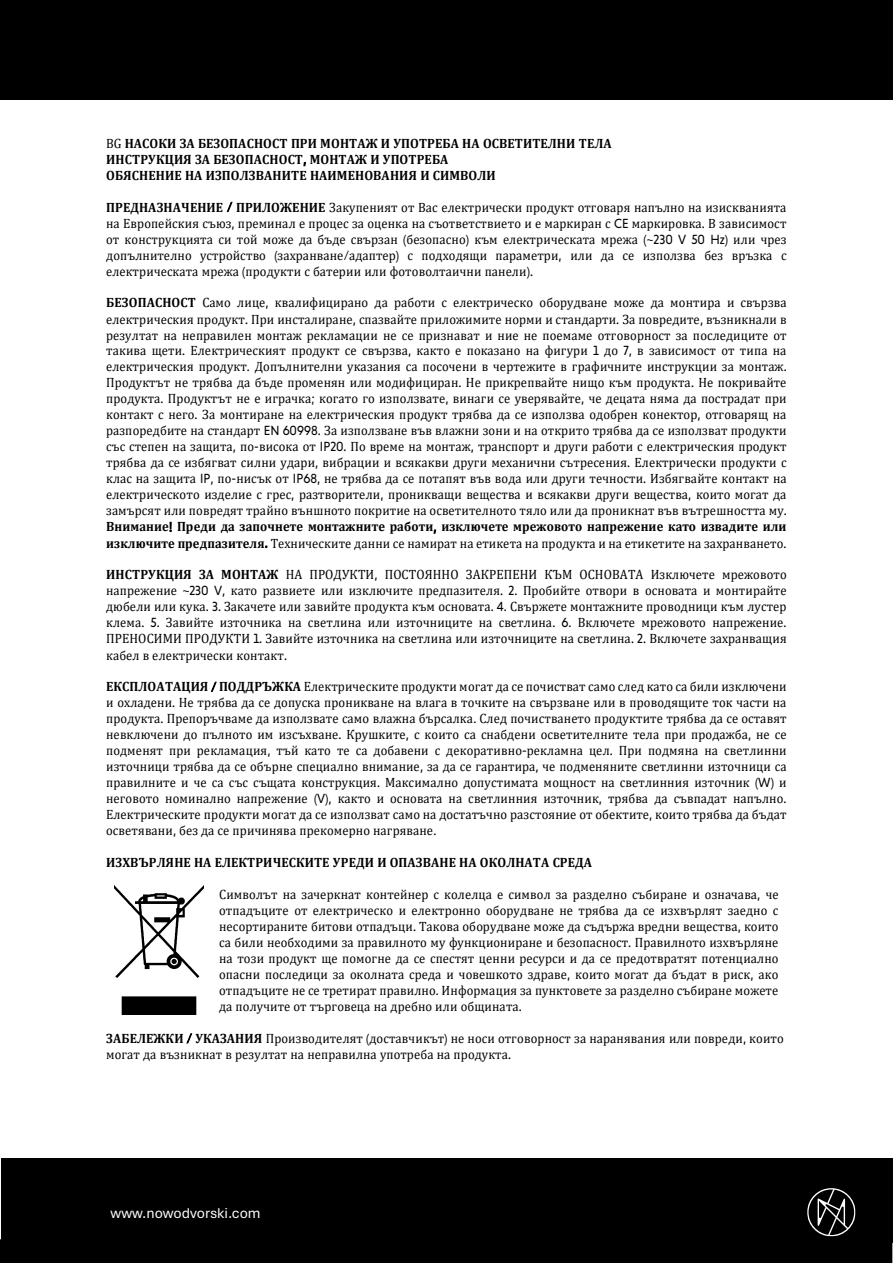
<style>
.page{position:relative;width:893px;height:1263px;background:#fff}
.page>*{position:absolute;margin:0;border:0;box-sizing:border-box;transform-origin:0 0}
.t1{font:15px "Aptos";color:#fff}
.t2{font:13.5px/16px "Cambria";letter-spacing:.01em;color:#000;text-align:justify;scale:.93 1}
.t3{font:700 13.5px "Cambria";letter-spacing:.005em;color:#000;scale:.93 1}
.s1{font-weight:400}
.s2{font-family:"Niveau Grotesk";font-weight:400}
.s3{font-weight:700}
.s4{font-family:"Niveau Grotesk"}
</style>
<div class="page">
<div style="left:1px;top:1159px;width:447px;height:84px;background:#000"></div>
<div style="left:456px;top:1159px;width:430px;height:28px;background:#000"></div>
<div style="left:0;top:0;width:892px;height:99px;background:#000"></div>
<div style="left:0;top:1188px;width:892px;height:75px;background:#000"></div>
<img style="left:114px;top:886px;width:89px;height:128px">
<p class="t3" style="left:106px;top:135px;width:545px"><span class="s1">BG</span> НАСОКИ ЗА БЕЗОПАСНОСТ ПРИ МОНТАЖ И УПОТРЕБА НА ОСВЕТИТЕЛНИ ТЕЛА</p>
<p class="t3" style="left:106px;top:151px;width:369px">ИНСТРУКЦИЯ ЗА БЕЗОПАСНОСТ<span class="s2">,</span> МОНТАЖ И УПОТРЕБА</p>
<p class="t3" style="left:106px;top:167px;width:420px">ОБЯСНЕНИЕ НА ИЗПОЛЗВАНИТЕ НАИМЕНОВАНИЯ И СИМВОЛИ</p>
<p class="t2" style="left:106px;top:199px;width:733px"><span class="s3">ПРЕДНАЗНАЧЕНИЕ</span> <span class="s4">/</span> <span class="s3">ПРИЛОЖЕНИЕ</span> Закупеният от Вас електрически продукт отговаря напълно на изискванията на Европейския съюз<span class="s4">,</span> преминал е процес за оценка на съответствието и е маркиран с <span class="s4">CE</span> маркировка<span class="s4">.</span> В зависимост от конструкцията си той може да бъде свързан <span class="s4">(</span>безопасно<span class="s4">)</span> към електрическата мрежа <span class="s4">(~230 V 50 Hz)</span> или чрез допълнително устройство <span class="s4">(</span>захранване<span class="s4">/</span>адаптер<span class="s4">)</span> с подходящи параметри<span class="s4">,</span> или да се използва без връзка с електрическата мрежа <span class="s4">(</span>продукти с батерии или фотоволтаични панели<span class="s4">).</span></p>
<p class="t2" style="left:106px;top:295px;width:733px"><span class="s3">БЕЗОПАСНОСТ</span> Само лице<span class="s4">,</span> квалифицирано да работи с електрическо оборудване може да монтира и свързва електрическия продукт<span class="s4">.</span> При инсталиране<span class="s4">,</span> спазвайте приложимите норми и стандарти<span class="s4">.</span> За повредите<span class="s4">,</span> възникнали в резултат на неправилен монтаж рекламации не се признават и ние не поемаме отговорност за последиците от такива щети<span class="s4">.</span> Електрическият продукт се свързва<span class="s4">,</span> както е показано на фигури <span class="s4">1</span> до <span class="s4">7,</span> в зависимост от типа на електрическия продукт<span class="s4">.</span> Допълнителни указания са посочени в чертежите в графичните инструкции за монтаж<span class="s4">.<br></span>Продуктът не трябва да бъде променян или модифициран<span class="s4">.</span> Не прикрепвайте нищо към продукта<span class="s4">.</span> Не покривайте продукта<span class="s4">.</span> Продуктът не е играчка<span class="s4">;</span> когато го използвате<span class="s4">,</span> винаги се уверявайте<span class="s4">,</span> че децата няма да пострадат при контакт с него<span class="s4">.</span> За монтиране на електрическия продукт трябва да се използва одобрен конектор<span class="s4">,</span> отговарящ на разпоредбите на стандарт <span class="s4">EN 60998.</span> За използване във влажни зони и на открито трябва да се използват продукти със степен на защита<span class="s4">,</span> по<span class="s4">-</span>висока от <span class="s4">IP20.</span> По време на монтаж<span class="s4">,</span> транспорт и други работи с електрическия продукт трябва да се избягват силни удари<span class="s4">,</span> вибрации и всякакви други механични сътресения<span class="s4">.</span> Електрически продукти с клас на защита <span class="s4">IP,</span> по<span class="s4">-</span>нисък от <span class="s4">IP68,</span> не трябва да се потапят във вода или други течности<span class="s4">.</span> Избягвайте контакт на електрическото изделие с грес<span class="s4">,</span> разтворители<span class="s4">,</span> проникващи вещества и всякакви други вещества<span class="s4">,</span> които могат да замърсят или повредят трайно външното покритие на осветителното тяло или да проникнат във вътрешността му<span class="s4">.<br></span><span class="s3">Внимание</span><span class="s4">!</span> <span class="s3">Преди да започнете монтажните работи</span><span class="s4">,</span> <span class="s3">изключете мрежовото напрежение като извадите или изключите предпазителя</span><span class="s4">.</span> Техническите данни се намират на етикета на продукта и на етикетите на захранването<span class="s4">.</span></p>
<p class="t2" style="left:106px;top:566px;width:733px"><span class="s3">ИНСТРУКЦИЯ ЗА МОНТАЖ</span> НА ПРОДУКТИ<span class="s4">,</span> ПОСТОЯННО ЗАКРЕПЕНИ КЪМ ОСНОВАТА Изключете мрежовото напрежение <span class="s4">~230 V,</span> като развиете или изключите предпазителя<span class="s4">. 2.</span> Пробийте отвори в основата и монтирайте дюбели или кука<span class="s4">. 3.</span> Закачете или завийте продукта към основата<span class="s4">. 4.</span> Свържете монтажните проводници към лустер клема<span class="s4">. 5.</span> Завийте източника на светлина или източниците на светлина<span class="s4">. 6.</span> Включете мрежовото напрежение<span class="s4">.<br></span>ПРЕНОСИМИ ПРОДУКТИ <span class="s4">1.</span> Завийте източника на светлина или източниците на светлина<span class="s4">. 2.</span> Включете захранващия кабел в електрически контакт<span class="s4">.</span></p>
<p class="t2" style="left:106px;top:678px;width:733px"><span class="s3">ЕКСПЛОАТАЦИЯ</span> <span class="s4">/</span> <span class="s3">ПОДДРЪЖКА</span> Електрическите продукти могат да се почистват само след като са били изключени и охладени<span class="s4">.</span> Не трябва да се допуска проникване на влага в точките на свързване или в проводящите ток части на продукта<span class="s4">.</span> Препоръчваме да използвате само влажна бърсалка<span class="s4">.</span> След почистването продуктите трябва да се оставят невключени до пълното им изсъхване<span class="s4">.</span> Крушките<span class="s4">,</span> с които са снабдени осветителните тела при продажба<span class="s4">,</span> не се подменят при рекламация<span class="s4">,</span> тъй като те са добавени с декоративно<span class="s4">-</span>рекламна цел<span class="s4">.</span> При подмяна на светлинни източници трябва да се обърне специално внимание<span class="s4">,</span> за да се гарантира<span class="s4">,</span> че подменяните светлинни източници са правилните и че са със същата конструкция<span class="s4">.</span> Максимално допустимата мощност на светлинния източник <span class="s4">(W)</span> и неговото номинално напрежение <span class="s4">(V),</span> както и основата на светлинния източник<span class="s4">,</span> трябва да съвпадат напълно<span class="s4">.<br></span>Електрическите продукти могат да се използват само на достатъчно разстояние от обектите<span class="s4">,</span> които трябва да бъдат осветявани<span class="s4">,</span> без да се причинява прекомерно нагряване<span class="s4">.</span></p>
<p class="t3" style="left:106px;top:854px;width:524px">ИЗХВЪРЛЯНЕ НА ЕЛЕКТРИЧЕСКИТЕ УРЕДИ И ОПАЗВАНЕ НА ОКОЛНАТА СРЕДА</p>
<p class="t2" style="left:219px;top:886px;width:603px">Символът на зачеркнат контейнер с колелца е символ за разделно събиране и означава<span class="s4">,</span> че отпадъците от електрическо и електронно оборудване не трябва да се изхвърлят заедно с несортираните битови отпадъци<span class="s4">.</span> Такова оборудване може да съдържа вредни вещества<span class="s4">,</span> които са били необходими за правилното му функциониране и безопасност<span class="s4">.</span> Правилното изхвърляне на този продукт ще помогне да се спестят ценни ресурси и да се предотвратят потенциално опасни последици за околната среда и човешкото здраве<span class="s4">,</span> които могат да бъдат в риск<span class="s4">,</span> ако отпадъците не се третират правилно<span class="s4">.</span> Информация за пунктовете за разделно събиране можете да получите от търговеца на дребно или общината<span class="s4">.</span></p>
<p class="t2" style="left:106px;top:1030px;width:730px"><span class="s3">ЗАБЕЛЕЖКИ</span> <span class="s4">/</span> <span class="s3">УКАЗАНИЯ</span> Производителят <span class="s4">(</span>доставчикът<span class="s4">)</span> не носи отговорност за наранявания или повреди<span class="s4">,</span> които могат да възникнат в резултат на неправилна употреба на продукта<span class="s4">.</span></p>
<p class="t1" style="left:110px;top:1204px;width:152px">www.nowodvorski.com</p>
</div>
